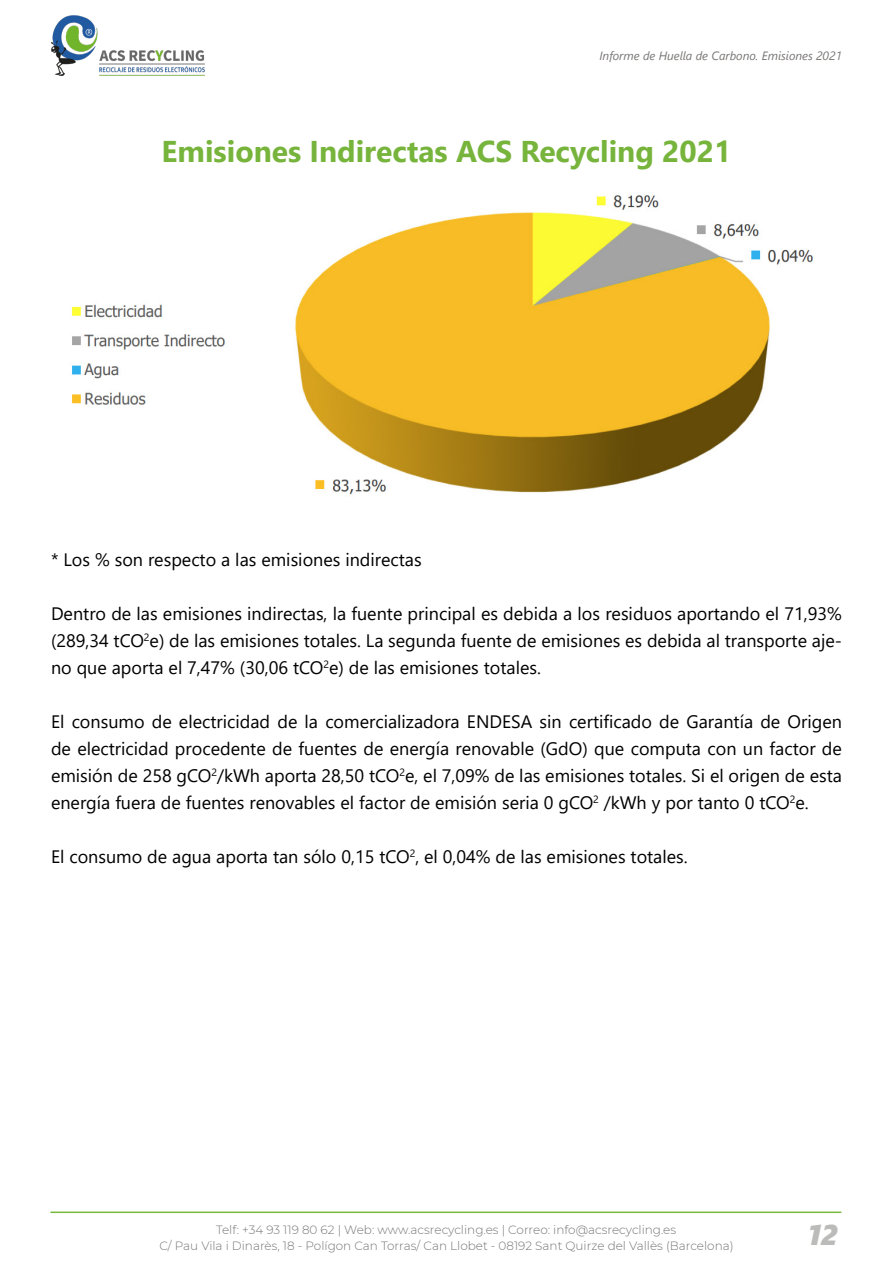
<style>
.page{position:relative;width:893px;height:1263px;background:#fff}
.page>*{position:absolute;margin:0;border:0;box-sizing:border-box;transform-origin:0 0}
.t1{font:700 30px "Segoe UI";color:#77b43c}
.t2{font:italic 28.5px "Segoe UI Black";color:#bbbbba}
.t3{font:18px/27px "Segoe UI";color:#000;text-align:justify}
.t4{font:300 12px/15.9px "Montserrat";color:#767576;text-align:center}
.t5{font:italic 12px "Segoe UI";color:#797674}
</style>
<div class="page">
<img style="left:51px;top:15px;width:154px;height:61px">
<img style="left:71px;top:193px;width:742px;height:302px">
<hr style="left:50px;top:1211px;width:791px;height:2px;background:#76b83a">
<p class="t5" style="left:599px;top:44px;width:244px">Informe de Huella de Carbono. Emisiones 2021</p>
<h1 class="t1" style="left:162px;top:123px;width:571px">Emisiones Indirectas ACS Recycling 2021</h1>
<p class="t3" style="left:51px;top:544px;width:372px">* Los % son respecto a las emisiones indirectas</p>
<p class="t3" style="left:51px;top:598px;width:792px">Dentro de las emisiones indirectas, la fuente principal es debida a los residuos aportando el 71,93% (289,34 tCO<sup>2</sup>e) de las emisiones totales. La segunda fuente de emisiones es debida al transporte aje&shy;no que aporta el 7,47% (30,06 tCO<sup>2</sup>e) de las emisiones totales.</p>
<p class="t3" style="left:51px;top:706px;width:792px">El consumo de electricidad de la comercializadora ENDESA sin certificado de Garantía de Origen de electricidad procedente de fuentes de energía renovable (GdO) que computa con un factor de emisión de 258 gCO<sup>2</sup>/kWh aporta 28,50 tCO<sup>2</sup>e, el 7,09% de las emisiones totales. Si el origen de esta energía fuera de fuentes renovables el factor de emisión seria 0 gCO<sup>2</sup> /kWh y por tanto 0 tCO<sup>2</sup>e.</p>
<p class="t3" style="left:51px;top:841px;width:638px">El consumo de agua aporta tan sólo 0,15 tCO<sup>2</sup>, el 0,04% de las emisiones totales.</p>
<p class="t4" style="left:159px;top:1222px;width:576px">Telf: +34 93 119 80 62 | Web: www.acsrecycling.es | Correo: info@acsrecycling.es<br>C/ Pau Vila i Dinarès, 18 - Polígon Can Torras/ Can Llobet - 08192 Sant Quirze del Vallès (Barcelona)</p>
<h2 class="t2" style="left:808px;top:1213px;width:31px">12</h2>
</div>
